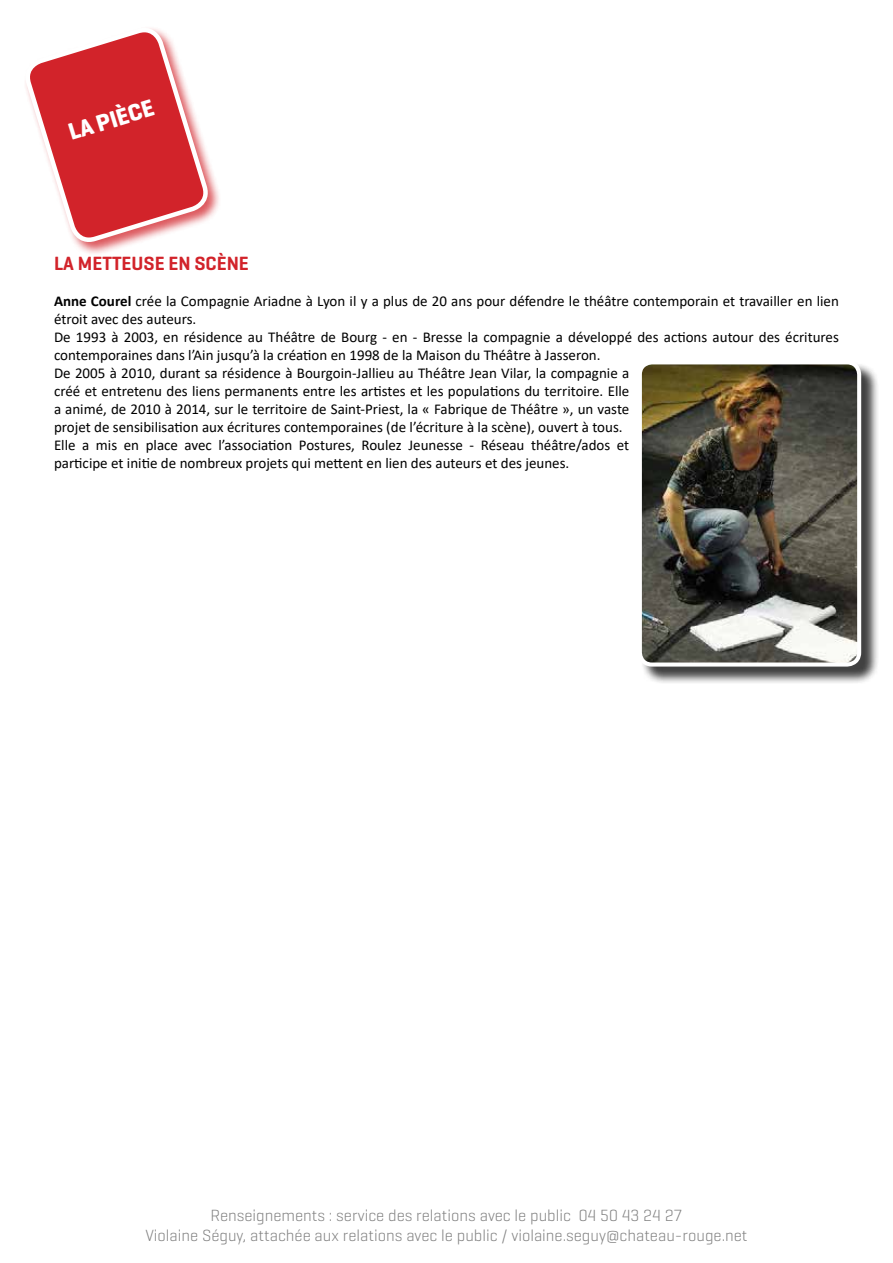
<style>
.page{position:relative;width:893px;height:1263px;background:#fff}
.page>*{position:absolute;margin:0;border:0;box-sizing:border-box;transform-origin:0 0}
.t1{font:700 24px "Geogrotesque";color:#fff}
.t2{font:600 19.5px "Geogrotesque";color:#d2232a}
.t3{font:300 16.5px/19.8px "Geogrotesque";color:#808080;text-align:center}
.t4{font:15px/18px "Calibri";color:#000}
.s1{font-weight:700}
</style>
<div class="page">
<div style="left:24px;top:26px;width:197px;height:230px;background:#d2232a;opacity:.75"></div>
<svg style="left:24px;top:26px;width:186px;height:230px"></svg>
<div style="left:640px;top:363px;width:240px;height:322px;background:#000;opacity:.75"></div>
<img style="left:640px;top:363px;width:219px;height:301px">
<div style="left:638px;top:360px;width:223px;height:306px;border:4px solid #fff;border-radius:12px"></div>
<h1 class="t1" style="left:65px;top:118px;width:90px;rotate:-17deg">la pièce</h1>
<h2 class="t2" style="left:54px;top:251px;width:184px">LA METTEUSE EN SCène</h2>
<p class="t4" style="left:54px;top:291px;width:786px"><span class="s1">Anne Courel</span> crée la Compagnie Ariadne à Lyon il y a plus de 20 ans pour défendre le théâtre contemporain et travailler en lien étroit avec des auteurs.<br>De 1993 à 2003, en résidence au Théâtre de Bourg - en - Bresse la compagnie a développé des actions autour des écritures contemporaines dans l’Ain jusqu’à la création en 1998 de la Maison du Théâtre à Jasseron.<br>De 2005 à 2010, durant sa résidence à Bourgoin-Jallieu au Théâtre Jean Vilar, la compagnie a<br>créé et entretenu des liens permanents entre les artistes et les populations du territoire. Elle<br>a animé, de 2010 à 2014, sur le territoire de Saint-Priest, la « Fabrique de Théâtre », un vaste<br>projet de sensibilisation aux écritures contemporaines (de l’écriture à la scène), ouvert à tous.<br>Elle a mis en place avec l’association Postures, Roulez Jeunesse - Réseau théâtre/ados et<br>participe et initie de nombreux projets qui mettent en lien des auteurs et des jeunes.</p>
<p class="t3" style="left:145px;top:1205px;width:604px">Renseignements : service des relations avec le public 04 50 43 24 27<br>Violaine Séguy, attachée aux relations avec le public / violaine.seguy@chateau-rouge.net</p>
</div>
